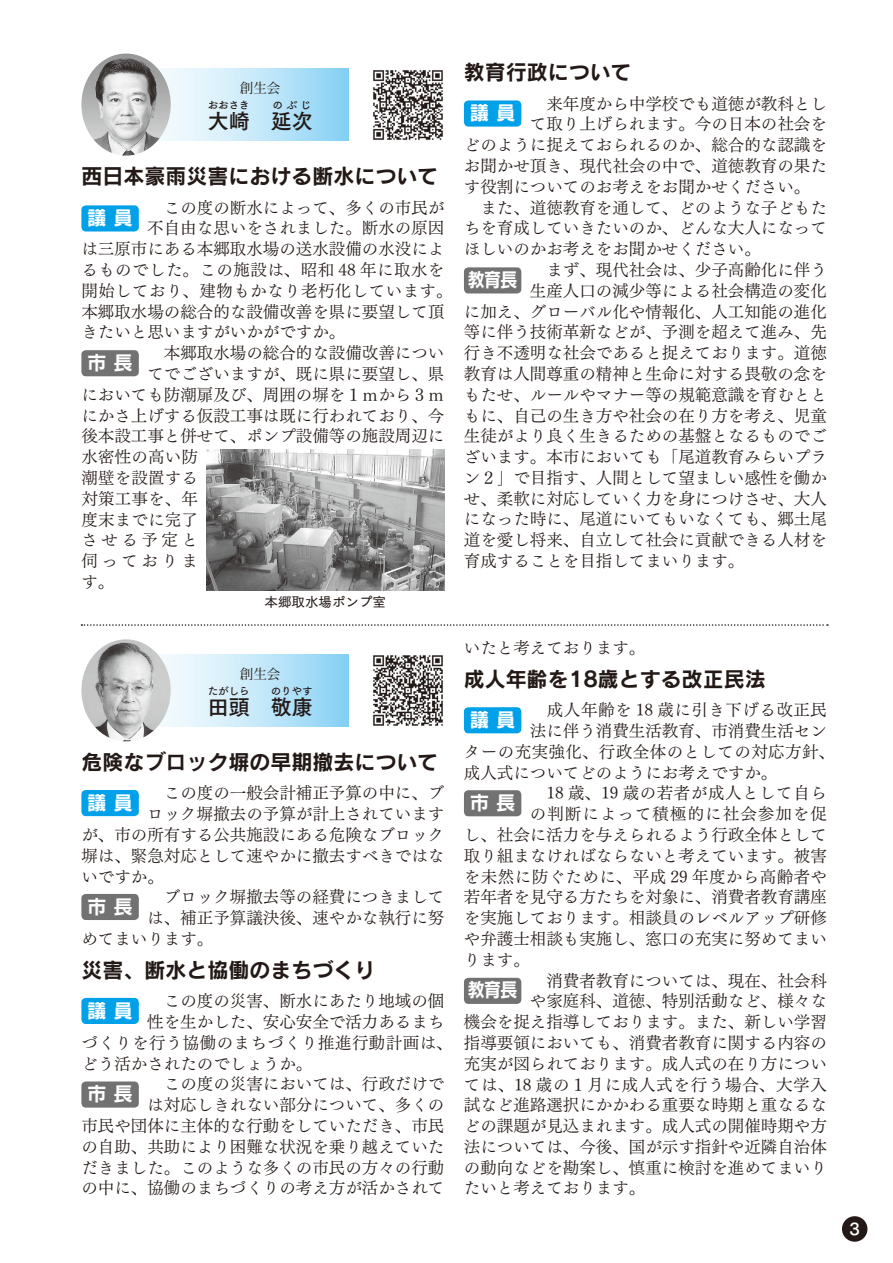
<style>
.page{position:relative;width:893px;height:1263px;background:#fff}
.page>*{position:absolute;margin:0;border:0;box-sizing:border-box;transform-origin:0 0}
.t1{font:21px "Rodin Pro B";color:#231916}
.t2{font:21px "Tsuku Go Pro B";color:#231916}
.t3{font:19.5px "Rodin Pro B";letter-spacing:-.07em;color:#fff}
.t4{font:19.5px "Rodin Pro B";letter-spacing:-.07em;color:#fff;scale:.9 1}
.t5{font:16.5px "Tsuku Min Pr 5 R";color:#231916}
.t6{font:16.5px "Tsuku Min Pr 5 R";letter-spacing:.025em;color:#231916}
.t7{font:16.5px "Tsuku Min Pr 5 R";letter-spacing:.035em;color:#231916}
.t8{font:16.5px "Tsuku Min Pr 5 R";letter-spacing:.03em;color:#231916}
.t9{font:16.5px "Tsuku Min Pr 5 R";letter-spacing:.045em;color:#231916}
.t10{font:16.5px "Tsuku Min Pr 5 R";letter-spacing:.065em;color:#231916}
.t11{font:16.5px "Tsuku Go Pro B";color:#fff}
.t12{font:13.5px "Tsuku Go Pro D";color:#231916}
.t13{font:13.5px "Koz Min Pro";color:#231916}
.t14{font:10.5px "Tsuku Go Pro B";color:#231916}
</style>
<div class="page">
<svg style="left:81px;top:624px;width:747px;height:2px"></svg>
<div style="left:842px;top:1216px;width:25px;height:26px;background:#231916;border-radius:50%"></div>
<div style="left:81px;top:205px;width:58px;height:26px;background:#00a1e9;border-radius:4px"></div>
<div style="left:81px;top:350px;width:58px;height:26px;background:#727272;border-radius:4px"></div>
<div style="left:81px;top:790px;width:58px;height:26px;background:#00a1e9;border-radius:4px"></div>
<div style="left:81px;top:894px;width:58px;height:26px;background:#727272;border-radius:4px"></div>
<div style="left:81px;top:998px;width:58px;height:26px;background:#00a1e9;border-radius:4px"></div>
<div style="left:81px;top:1081px;width:58px;height:26px;background:#727272;border-radius:4px"></div>
<div style="left:464px;top:707px;width:57px;height:26px;background:#00a1e9;border-radius:4px"></div>
<div style="left:464px;top:790px;width:57px;height:26px;background:#727272;border-radius:4px"></div>
<div style="left:464px;top:978px;width:57px;height:26px;background:#727272;border-radius:4px"></div>
<div style="left:464px;top:100px;width:57px;height:27px;background:#00a1e9;border-radius:4px"></div>
<div style="left:464px;top:267px;width:57px;height:26px;background:#727272;border-radius:4px"></div>
<img style="left:206px;top:450px;width:238px;height:140px">
<svg style="left:171px;top:68px;width:178px;height:73px;background:#c0e6f9"></svg>
<img style="left:81px;top:54px;width:90px;height:102px">
<img style="left:373px;top:70px;width:70px;height:70px">
<svg style="left:171px;top:654px;width:178px;height:72px;background:#c0e6f9"></svg>
<img style="left:373px;top:655px;width:70px;height:71px">
<img style="left:81px;top:639px;width:90px;height:102px">
<p class="t13" style="left:240px;top:79px;width:42px">創生会</p>
<p class="t2" style="left:208px;top:103px;width:106px">大崎 延次</p>
<p class="t14" style="left:208px;top:96px;width:43px">おおさき</p>
<p class="t14" style="left:272px;top:96px;width:40px">のぶじ</p>
<p class="t1" style="left:81px;top:162px;width:358px">西日本豪雨災害における断水について</p>
<p class="t5" style="left:81px;top:193px;width:364px">　　　　　この度の断水によって、多くの市民が</p>
<p class="t5" style="left:147px;top:213px;width:298px">不自由な思いをされました。断水の原因</p>
<p class="t5" style="left:81px;top:234px;width:364px">は三原市にある本郷取水場の送水設備の水没によ</p>
<p class="t6" style="left:81px;top:255px;width:364px">るものでした。この施設は、昭和 48 年に取水を</p>
<p class="t6" style="left:81px;top:276px;width:373px">開始しており、建物もかなり老朽化しています。</p>
<p class="t5" style="left:81px;top:297px;width:365px">本郷取水場の総合的な設備改善を県に要望して頂</p>
<p class="t5" style="left:81px;top:317px;width:265px">きたいと思いますがいかがですか。</p>
<p class="t5" style="left:81px;top:338px;width:365px">　　　　　本郷取水場の総合的な設備改善につい</p>
<p class="t5" style="left:147px;top:359px;width:299px">てでございますが、既に県に要望し、県</p>
<p class="t5" style="left:81px;top:380px;width:365px">においても防潮扉及び、周囲の塀を１ｍから３ｍ</p>
<p class="t5" style="left:81px;top:401px;width:365px">にかさ上げする仮設工事は既に行われており、今</p>
<p class="t5" style="left:81px;top:421px;width:365px">後本設工事と併せて、ポンプ設備等の施設周辺に</p>
<p class="t5" style="left:81px;top:442px;width:118px">水密性の高い防</p>
<p class="t5" style="left:81px;top:463px;width:118px">潮壁を設置する</p>
<p class="t5" style="left:81px;top:484px;width:118px">対策工事を、年</p>
<p class="t5" style="left:81px;top:504px;width:118px">度末までに完了</p>
<p class="t5" style="left:81px;top:525px;width:118px">させる予定と</p>
<p class="t5" style="left:81px;top:546px;width:118px">伺っておりま</p>
<p class="t5" style="left:81px;top:567px;width:34px">す。</p>
<p class="t3" style="left:87px;top:205px;width:47px">議 員</p>
<p class="t3" style="left:87px;top:349px;width:47px">市 長</p>
<p class="t12" style="left:265px;top:591px;width:123px">本郷取水場ポンプ室</p>
<p class="t13" style="left:240px;top:664px;width:42px">創生会</p>
<p class="t2" style="left:208px;top:689px;width:106px">田頭 敬康</p>
<p class="t14" style="left:208px;top:682px;width:43px">たがしら</p>
<p class="t14" style="left:271px;top:682px;width:43px">のりやす</p>
<p class="t1" style="left:81px;top:748px;width:358px">危険なブロック塀の早期撤去について</p>
<p class="t5" style="left:81px;top:778px;width:364px">　　　　　この度の一般会計補正予算の中に、ブ</p>
<p class="t5" style="left:147px;top:799px;width:298px">ロック塀撤去の予算が計上されています</p>
<p class="t5" style="left:81px;top:820px;width:364px">が、市の所有する公共施設にある危険なブロック</p>
<p class="t5" style="left:81px;top:841px;width:364px">塀は、緊急対応として速やかに撤去すべきではな</p>
<p class="t5" style="left:81px;top:861px;width:84px">いですか。</p>
<p class="t5" style="left:81px;top:882px;width:364px">　　　　　ブロック塀撤去等の経費につきまして</p>
<p class="t5" style="left:147px;top:903px;width:298px">は、補正予算議決後、速やかな執行に努</p>
<p class="t5" style="left:81px;top:924px;width:133px">めてまいります。</p>
<p class="t1" style="left:81px;top:956px;width:295px">災害、断水と協働のまちづくり</p>
<p class="t5" style="left:98px;top:986px;width:348px">　　　　この度の災害、断水にあたり地域の個</p>
<p class="t5" style="left:147px;top:1007px;width:298px">性を生かした、安心安全で活力あるまち</p>
<p class="t6" style="left:81px;top:1028px;width:373px">づくりを行う協働のまちづくり推進行動計画は、</p>
<p class="t5" style="left:81px;top:1048px;width:232px">どう活かされたのでしょうか。</p>
<p class="t5" style="left:81px;top:1069px;width:364px">　　　　　この度の災害においては、行政だけで</p>
<p class="t5" style="left:147px;top:1090px;width:298px">は対応しきれない部分について、多くの</p>
<p class="t5" style="left:81px;top:1111px;width:364px">市民や団体に主体的な行動をしていただき、市民</p>
<p class="t5" style="left:81px;top:1132px;width:364px">の自助、共助により困難な状況を乗り越えていた</p>
<p class="t5" style="left:81px;top:1152px;width:364px">だきました。このような多くの市民の方々の行動</p>
<p class="t5" style="left:81px;top:1173px;width:364px">の中に、協働のまちづくりの考え方が活かされて</p>
<p class="t3" style="left:87px;top:789px;width:47px">議 員</p>
<p class="t3" style="left:87px;top:893px;width:47px">市 長</p>
<p class="t3" style="left:87px;top:997px;width:47px">議 員</p>
<p class="t3" style="left:87px;top:1081px;width:47px">市 長</p>
<p class="t1" style="left:464px;top:58px;width:169px">教育行政について</p>
<p class="t5" style="left:464px;top:89px;width:365px">　　　　　来年度から中学校でも道徳が教科とし</p>
<p class="t5" style="left:530px;top:109px;width:298px">て取り上げられます。今の日本の社会を</p>
<p class="t5" style="left:464px;top:130px;width:365px">どのように捉えておられるのか、総合的な認識を</p>
<p class="t5" style="left:464px;top:151px;width:365px">お聞かせ頂き、現代社会の中で、道徳教育の果た</p>
<p class="t5" style="left:464px;top:172px;width:348px">す役割についてのお考えをお聞かせください。</p>
<p class="t5" style="left:464px;top:193px;width:365px">　また、道徳教育を通して、どのような子どもた</p>
<p class="t5" style="left:464px;top:213px;width:365px">ちを育成していきたいのか、どんな大人になって</p>
<p class="t5" style="left:464px;top:234px;width:298px">ほしいのかお考えをお聞かせください。</p>
<p class="t5" style="left:464px;top:255px;width:365px">　　　　　まず、現代社会は、少子高齢化に伴う</p>
<p class="t5" style="left:530px;top:276px;width:298px">生産人口の減少等による社会構造の変化</p>
<p class="t5" style="left:464px;top:297px;width:365px">に加え、グローバル化や情報化、人工知能の進化</p>
<p class="t5" style="left:464px;top:317px;width:365px">等に伴う技術革新などが、予測を超えて進み、先</p>
<p class="t5" style="left:464px;top:338px;width:365px">行き不透明な社会であると捉えております。道徳</p>
<p class="t5" style="left:464px;top:359px;width:365px">教育は人間尊重の精神と生命に対する畏敬の念を</p>
<p class="t5" style="left:464px;top:380px;width:365px">もたせ、ルールやマナー等の規範意識を育むとと</p>
<p class="t5" style="left:464px;top:400px;width:365px">もに、自己の生き方や社会の在り方を考え、児童</p>
<p class="t5" style="left:464px;top:421px;width:365px">生徒がより良く生きるための基盤となるものでご</p>
<p class="t5" style="left:464px;top:442px;width:365px">ざいます。本市においても「尾道教育みらいプラ</p>
<p class="t5" style="left:464px;top:463px;width:365px">ン２」で目指す、人間として望ましい感性を働か</p>
<p class="t5" style="left:464px;top:484px;width:365px">せ、柔軟に対応していく力を身につけさせ、大人</p>
<p class="t5" style="left:464px;top:504px;width:365px">になった時に、尾道にいてもいなくても、郷土尾</p>
<p class="t5" style="left:464px;top:525px;width:365px">道を愛し将来、自立して社会に貢献できる人材を</p>
<p class="t5" style="left:464px;top:546px;width:282px">育成することを目指してまいります。</p>
<p class="t3" style="left:470px;top:100px;width:47px">議 員</p>
<p class="t4" style="left:468px;top:267px;width:57px">教育長</p>
<p class="t5" style="left:464px;top:633px;width:183px">いたと考えております。</p>
<p class="t1" style="left:464px;top:665px;width:303px">成人年齢を18歳とする改正民法</p>
<p class="t8" style="left:464px;top:695px;width:365px">　　　　　成人年齢を 18 歳に引き下げる改正民</p>
<p class="t5" style="left:530px;top:716px;width:298px">法に伴う消費生活教育、市消費生活セン</p>
<p class="t6" style="left:464px;top:737px;width:373px">ターの充実強化、行政全体のとしての対応方針、</p>
<p class="t5" style="left:464px;top:758px;width:315px">成人式についてどのようにお考えですか。</p>
<p class="t7" style="left:464px;top:778px;width:364px">　　　　　18 歳、19 歳の若者が成人として自ら</p>
<p class="t10" style="left:530px;top:799px;width:299px">の判断によって積極的に社会参加を促</p>
<p class="t5" style="left:464px;top:820px;width:365px">し、社会に活力を与えられるよう行政全体として</p>
<p class="t5" style="left:464px;top:841px;width:365px">取り組まなければならないと考えています。被害</p>
<p class="t6" style="left:464px;top:861px;width:365px">を未然に防ぐために、平成 29 年度から高齢者や</p>
<p class="t5" style="left:464px;top:882px;width:365px">若年者を見守る方たちを対象に、消費者教育講座</p>
<p class="t5" style="left:464px;top:903px;width:365px">を実施しております。相談員のレベルアップ研修</p>
<p class="t5" style="left:464px;top:924px;width:365px">や弁護士相談も実施し、窓口の充実に努めてまい</p>
<p class="t5" style="left:464px;top:945px;width:67px">ります。</p>
<p class="t5" style="left:464px;top:965px;width:365px">　　　　　消費者教育については、現在、社会科</p>
<p class="t5" style="left:530px;top:986px;width:298px">や家庭科、道徳、特別活動など、様々な</p>
<p class="t5" style="left:464px;top:1007px;width:365px">機会を捉え指導しております。また、新しい学習</p>
<p class="t5" style="left:464px;top:1028px;width:365px">指導要領においても、消費者教育に関する内容の</p>
<p class="t5" style="left:464px;top:1049px;width:365px">充実が図られております。成人式の在り方につい</p>
<p class="t9" style="left:464px;top:1069px;width:365px">ては、18 歳の１月に成人式を行う場合、大学入</p>
<p class="t5" style="left:464px;top:1090px;width:365px">試など進路選択にかかわる重要な時期と重なるな</p>
<p class="t5" style="left:464px;top:1111px;width:365px">どの課題が見込まれます。成人式の開催時期や方</p>
<p class="t5" style="left:464px;top:1132px;width:365px">法については、今後、国が示す指針や近隣自治体</p>
<p class="t5" style="left:464px;top:1153px;width:365px">の動向などを勘案し、慎重に検討を進めてまいり</p>
<p class="t5" style="left:464px;top:1173px;width:183px">たいと考えております。</p>
<p class="t3" style="left:470px;top:706px;width:47px">議 員</p>
<p class="t3" style="left:470px;top:789px;width:47px">市 長</p>
<p class="t4" style="left:468px;top:977px;width:57px">教育長</p>
<p class="t11" style="left:849px;top:1214px;width:12px">3</p>
</div>
